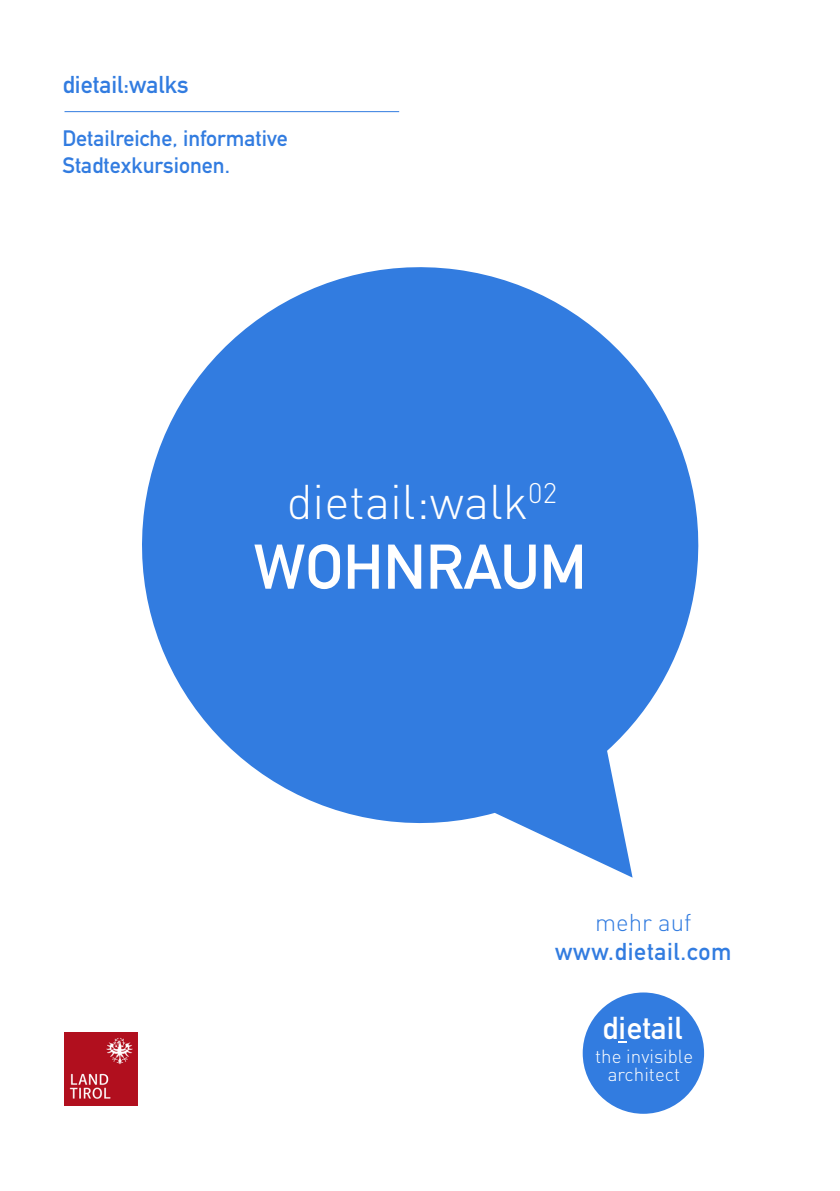
<style>
.page{position:relative;width:840px;height:1191px;background:#fff}
.page>*{position:absolute;margin:0;border:0;box-sizing:border-box;transform-origin:0 0}
.t1{font:700 62px "DIN Alternate";color:#fff}
.t2{font:300 48px "DIN Pro";color:#fff}
.t3{font:700 31.2px "DIN Alternate";color:#fff}
.t4{font:700 24px "DIN Alternate";letter-spacing:.015em;color:#327ce0}
.t5{font:300 24px "DIN Pro";color:#327ce0}
.t6{font:700 22px/26.4px "DIN Alternate";color:#327ce0}
.t7{font:300 18.8px/18.4px "DIN Pro";color:#fff;text-align:center}
</style>
<div class="page">
<img style="left:64px;top:1032px;width:74px;height:74px">
<div style="left:582px;top:992px;width:121px;height:121px;background:#327ce0;border-radius:50%"></div>
<svg style="left:142px;top:267px;width:557px;height:610px;fill:#327ce0"></svg>
<hr style="left:64px;top:111px;width:335px;height:1px;background:#327ce0">
<p class="t4" style="left:62px;top:66px;width:128px">dietail:walks</p>
<p class="t6" style="left:62px;top:124px;width:227px">Detailreiche, informative<br>Stadtexkursionen.</p>
<h2 class="t2" style="left:286px;top:469px;width:272px">dietail:walk<sup>02</sup></h2>
<h1 class="t1" style="left:253px;top:519px;width:334px">WOHNRAUM</h1>
<p class="t5" style="left:595px;top:905px;width:98px">mehr auf</p>
<p class="t4" style="left:555px;top:932px;width:178px">www.dietail.com</p>
<h3 class="t3" style="left:601px;top:1004px;width:82px">dietail</h3>
<p class="t7" style="left:595px;top:1046px;width:99px">the invisible architect</p>
</div>
